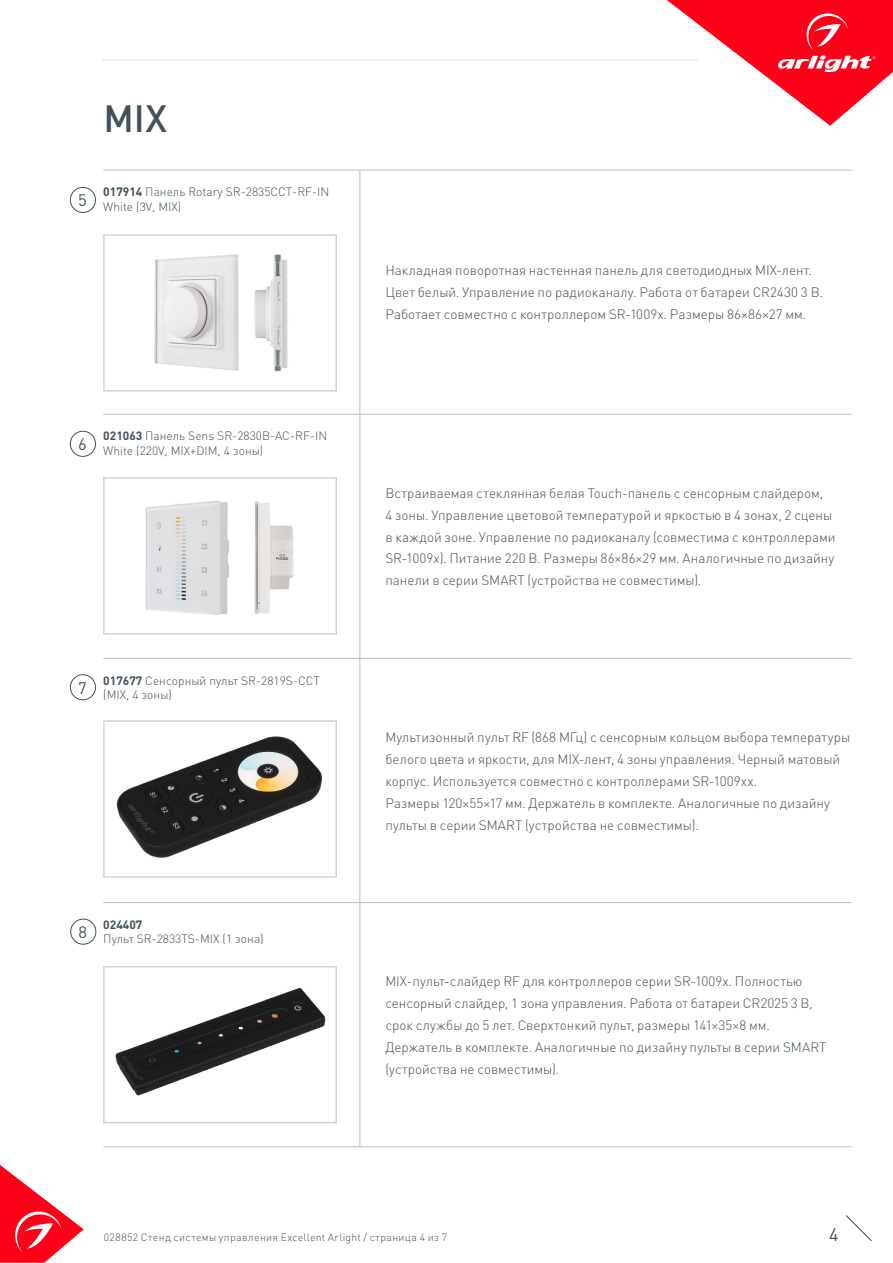
<style>
.page{position:relative;width:893px;height:1263px;background:#fff}
.page>*{position:absolute;margin:0;border:0;box-sizing:border-box;transform-origin:0 0}
.t1{font:500 37.5px "DIN Pro";color:#425159}
.t2{font:18px "DIN Pro";color:#425159}
.t3{font:16.5px "DIN Pro";color:#425159}
.t4{font:300 13.5px/21.9px "DIN Pro";color:#425159}
.t5{font:300 12px/14.4px "DIN Pro";color:#425159}
.t6{font:700 12px "DIN Pro";color:#425159}
.t7{font:300 10.5px "DIN Pro";letter-spacing:.035em;color:#425159}
.s1{font-weight:700}
</style>
<div class="page">
<svg style="left:0;top:1165px;width:84px;height:98px"></svg>
<svg style="left:845px;top:1215px;width:27px;height:26px"></svg>
<svg style="left:667px;top:0;width:226px;height:126px"></svg>
<hr style="left:102px;top:60px;width:595px;height:1px;background:#dcdddf">
<hr style="left:103px;top:170px;width:257px;height:1px;background:#bcbdc0">
<hr style="left:360px;top:170px;width:492px;height:1px;background:#bcbdc0">
<hr style="left:360px;top:170px;width:1px;height:244px;background:#bcbdc0">
<hr style="left:103px;top:414px;width:257px;height:1px;background:#bcbdc0">
<hr style="left:360px;top:414px;width:492px;height:1px;background:#bcbdc0">
<hr style="left:360px;top:414px;width:1px;height:244px;background:#bcbdc0">
<hr style="left:103px;top:658px;width:257px;height:1px;background:#bcbdc0">
<hr style="left:360px;top:658px;width:492px;height:1px;background:#bcbdc0">
<hr style="left:360px;top:659px;width:1px;height:243px;background:#bcbdc0">
<hr style="left:103px;top:902px;width:257px;height:1px;background:#bcbdc0">
<hr style="left:360px;top:902px;width:492px;height:1px;background:#bcbdc0">
<hr style="left:360px;top:903px;width:1px;height:243px;background:#bcbdc0">
<hr style="left:103px;top:1146px;width:257px;height:1px;background:#bcbdc0">
<hr style="left:360px;top:1146px;width:492px;height:1px;background:#bcbdc0">
<div style="left:70px;top:187px;width:26px;height:26px;border:1px solid #425159;border-radius:50%"></div>
<div style="left:70px;top:431px;width:26px;height:26px;border:1px solid #425159;border-radius:50%"></div>
<div style="left:70px;top:674px;width:26px;height:26px;border:1px solid #425159;border-radius:50%"></div>
<div style="left:71px;top:919px;width:25px;height:25px;border:1px solid #425159;border-radius:50%"></div>
<img style="left:116px;top:736px;width:206px;height:122px">
<div style="left:103px;top:720px;width:234px;height:158px;border:2px solid #d1d2d4"></div>
<img style="left:154px;top:254px;width:134px;height:118px">
<div style="left:103px;top:234px;width:234px;height:158px;border:2px solid #d1d2d4"></div>
<img style="left:145px;top:500px;width:149px;height:115px">
<div style="left:103px;top:477px;width:234px;height:157px;border:2px solid #d1d2d4"></div>
<img style="left:115px;top:987px;width:211px;height:109px">
<div style="left:103px;top:966px;width:234px;height:157px;border:2px solid #d1d2d4"></div>
<h1 class="t1" style="left:104px;top:92px;width:65px">MIX</h1>
<p class="t3" style="left:78px;top:189px;width:10px">5</p>
<p class="t5" style="left:103px;top:184px;width:228px"><span class="s1">017914</span> Панель Rotary SR-2835CCT-RF-IN<br>White (3V, MIX)</p>
<p class="t3" style="left:78px;top:433px;width:10px">6</p>
<p class="t5" style="left:103px;top:428px;width:225px"><span class="s1">021063</span> Панель Sens SR-2830B-AC-RF-IN<br>White (220V, MIX+DIM, 4 зоны)</p>
<p class="t3" style="left:78px;top:676px;width:10px">7</p>
<p class="t5" style="left:103px;top:673px;width:218px"><span class="s1">017677</span> Сенсорный пульт SR-2819S-CCT (MIX, 4 зоны)</p>
<p class="t3" style="left:79px;top:921px;width:10px">8</p>
<p class="t6" style="left:103px;top:916px;width:41px">024407</p>
<p class="t5" style="left:103px;top:931px;width:162px">Пульт SR-2833TS-MIX (1 зона)</p>
<p class="t4" style="left:385px;top:259px;width:439px">Накладная поворотная настенная панель для светодиодных MIX-лент.<br>Цвет белый. Управление по радиоканалу. Работа от батареи CR2430 3 В.<br>Работает совместно с контроллером SR-1009x. Размеры 86×86×27 мм.</p>
<p class="t4" style="left:385px;top:481px;width:452px">Встраиваемая стеклянная белая Touch-панель с сенсорным слайдером,<br>4 зоны. Управление цветовой температурой и яркостью в 4 зонах, 2 сцены в каждой зоне. Управление по радиоканалу (совместима с контроллерами SR-1009x). Питание 220 В. Размеры 86×86×29 мм. Аналогичные по дизайну панели в серии SMART (устройства не совместимы).</p>
<p class="t4" style="left:385px;top:725px;width:466px">Мультизонный пульт RF (868 МГц) с сенсорным кольцом выбора температуры белого цвета и яркости, для MIX-лент, 4 зоны управления. Черный матовый корпус. Используется совместно с контроллерами SR-1009xx.<br>Размеры 120×55×17 мм. Держатель в комплекте. Аналогичные по дизайну пульты в серии SMART (устройства не совместимы).</p>
<p class="t4" style="left:385px;top:969px;width:443px">MIX-пульт-слайдер RF для контроллеров серии SR-1009x. Полностью сенсорный слайдер, 1 зона управления. Работа от батареи CR2025 3 В, срок службы до 5 лет. Сверхтонкий пульт, размеры 141×35×8 мм.<br>Держатель в комплекте. Аналогичные по дизайну пульты в серии SMART (устройства не совместимы).</p>
<p class="t7" style="left:104px;top:1230px;width:345px">028852 Стенд системы управления Excellent Arlight / страница 4 из 7</p>
<h2 class="t2" style="left:829px;top:1222px;width:11px">4</h2>
</div>
